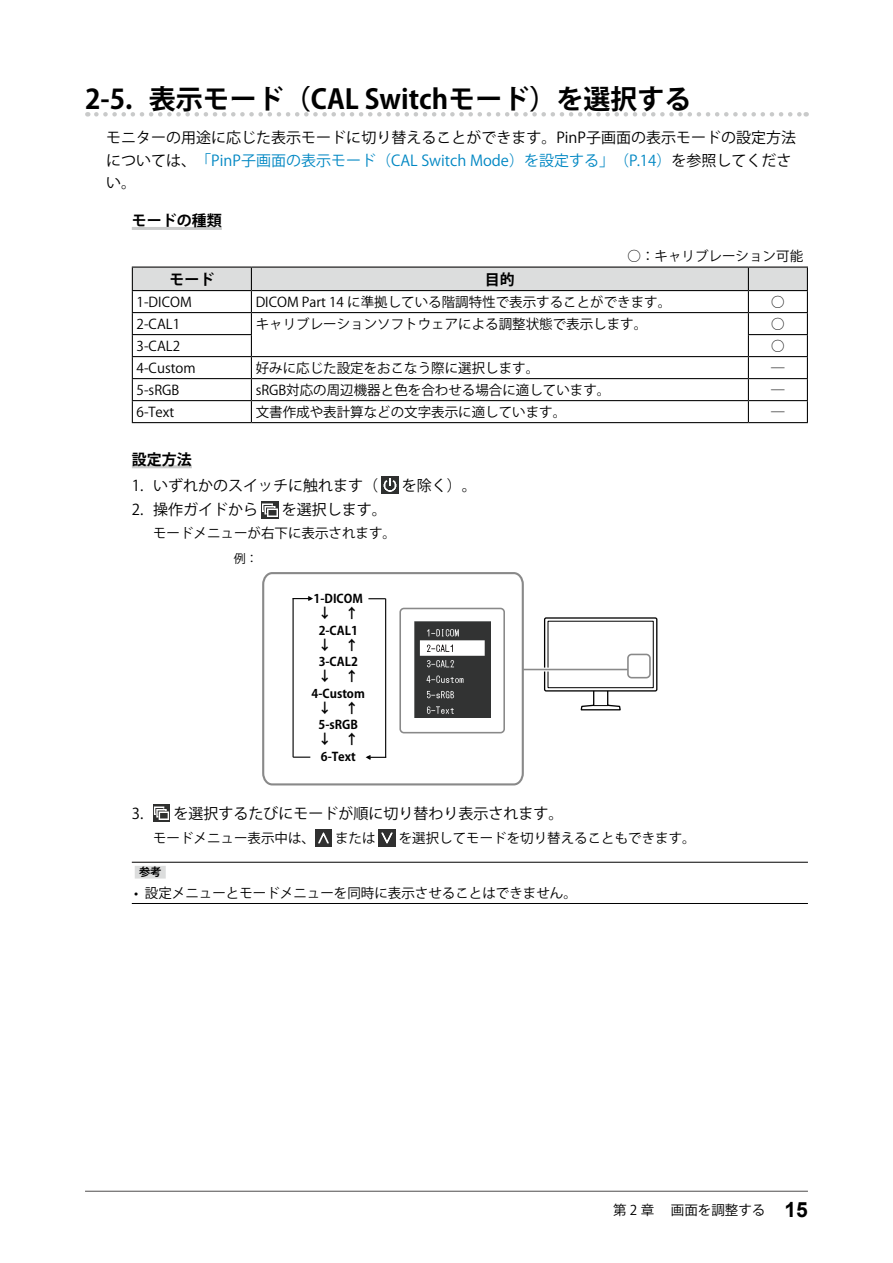
<style>
.page{position:relative;width:893px;height:1263px;background:#fff}
.page>*{position:absolute;margin:0;border:0;box-sizing:border-box;transform-origin:0 0}
.t1{font:700 27px "Koz Go Pro";color:#000}
.t2{font:15px/22.5px "Koz Go Pro";color:#000}
.t3{font:700 15px "Koz Go Pro";color:#000}
.t4{font:13.5px "Koz Go Pro";color:#000}
.t5{font:700 13.5px "Koz Go Pro";color:#000}
.t6{font:700 12px "Koz Go Pro";color:#000}
.t7{font:12px "Koz Go Pro";color:#000}
.t8{font:700 11.25px "Koz Go Pro";color:#000}
.s1{color:#0087c3}
.s2{font-family:"Arial";font-weight:700;font-size:21px}
</style>
<div class="page">
<hr style="left:85px;top:1191px;width:723px;height:1px;background:#595757">
<svg style="left:96px;top:112px;width:711px;height:5px"></svg>
<hr style="left:132px;top:227px;width:90px;height:3px;background:#c9caca">
<hr style="left:132px;top:465px;width:60px;height:3px;background:#c9caca">
<svg style="left:132px;top:267px;width:676px;height:155px"></svg>
<hr style="left:132px;top:422px;width:119px;height:1px;background:#000">
<hr style="left:251px;top:422px;width:497px;height:1px;background:#000">
<hr style="left:748px;top:422px;width:60px;height:1px;background:#000">
<img style="left:382px;top:477px;width:16px;height:17px">
<img style="left:262px;top:501px;width:16px;height:17px">
<svg style="left:580px;top:691px;width:42px;height:20px"></svg>
<div style="left:544px;top:617px;width:113px;height:74px;border:1px solid #000;border-radius:2px"></div>
<div style="left:548px;top:621px;width:106px;height:67px;border:1px solid #000"></div>
<hr style="left:523px;top:668px;width:53px;height:3px;background:#fff">
<svg style="left:262px;top:572px;width:263px;height:214px"></svg>
<div style="left:398px;top:606px;width:108px;height:129px;border:4px solid #fff;border-radius:4px"></div>
<div style="left:399px;top:608px;width:106px;height:125px;border:2px solid #898989;border-radius:4px"></div>
<div style="left:626px;top:652px;width:26px;height:28px;border:4px solid #fff;border-radius:4px"></div>
<div style="left:627px;top:654px;width:24px;height:24px;border:2px solid #898989;border-radius:4px"></div>
<hr style="left:523px;top:669px;width:105px;height:1px;background:#898989">
<img style="left:414px;top:621px;width:76px;height:97px">
<svg style="left:368px;top:598px;width:18px;height:1px"></svg>
<svg style="left:364px;top:753px;width:22px;height:8px"></svg>
<hr style="left:385px;top:599px;width:1px;height:158px;background:#000">
<svg style="left:293px;top:757px;width:17px;height:1px"></svg>
<svg style="left:293px;top:594px;width:22px;height:8px"></svg>
<hr style="left:293px;top:598px;width:1px;height:159px;background:#000">
<img style="left:153px;top:804px;width:17px;height:17px">
<img style="left:315px;top:829px;width:17px;height:17px">
<img style="left:379px;top:829px;width:17px;height:17px">
<hr style="left:132px;top:862px;width:676px;height:1px;background:#000">
<hr style="left:132px;top:903px;width:676px;height:1px;background:#000">
<div style="left:135px;top:866px;width:31px;height:12px;background:#dcdddd"></div>
<h1 class="t1" style="left:85px;top:82px;width:608px">2-5. 表示モード（CAL Switchモード）を選択する</h1>
<p class="t2" style="left:106px;top:127px;width:691px">モニターの用途に応じた表示モードに切り替えることができます。PinP子画面の表示モードの設定方法については、<span class="s1">「PinP子画面の表示モード（CAL Switch Mode）を設定する」（P.14）</span>を参照してください。</p>
<p class="t3" style="left:132px;top:211px;width:91px">モードの種類</p>
<p class="t4" style="left:628px;top:247px;width:177px">○：キャリブレーション可能</p>
<p class="t3" style="left:169px;top:269px;width:46px">モード</p>
<p class="t3" style="left:485px;top:269px;width:31px">目的</p>
<p class="t4" style="left:137px;top:293px;width:57px">1-DICOM</p>
<p class="t4" style="left:256px;top:293px;width:417px">DICOM Part 14 に準拠している階調特性で表示することができます。</p>
<p class="t4" style="left:771px;top:293px;width:15px">○</p>
<p class="t4" style="left:137px;top:315px;width:45px">2-CAL1</p>
<p class="t4" style="left:256px;top:315px;width:393px">キャリブレーションソフトウェアによる調整状態で表示します。</p>
<p class="t4" style="left:771px;top:315px;width:15px">○</p>
<p class="t4" style="left:137px;top:337px;width:45px">3-CAL2</p>
<p class="t4" style="left:771px;top:337px;width:15px">○</p>
<p class="t4" style="left:137px;top:359px;width:61px">4-Custom</p>
<p class="t4" style="left:256px;top:359px;width:285px">好みに応じた設定をおこなう際に選択します。</p>
<p class="t4" style="left:771px;top:359px;width:15px">―</p>
<p class="t4" style="left:137px;top:381px;width:44px">5-sRGB</p>
<p class="t4" style="left:256px;top:381px;width:356px">sRGB対応の周辺機器と色を合わせる場合に適しています。</p>
<p class="t4" style="left:771px;top:381px;width:15px">―</p>
<p class="t4" style="left:137px;top:403px;width:39px">6-Text</p>
<p class="t4" style="left:256px;top:403px;width:312px">文書作成や表計算などの文字表示に適しています。</p>
<p class="t4" style="left:771px;top:403px;width:15px">―</p>
<p class="t3" style="left:132px;top:449px;width:61px">設定方法</p>
<p class="t2" style="left:132px;top:474px;width:248px">1. いずれかのスイッチに触れます（</p>
<p class="t2" style="left:402px;top:474px;width:76px">を除く）。</p>
<p class="t2" style="left:132px;top:499px;width:128px">2. 操作ガイドから</p>
<p class="t2" style="left:282px;top:499px;width:107px">を選択します。</p>
<p class="t4" style="left:153px;top:524px;width:245px">モードメニューが右下に表示されます。</p>
<p class="t7" style="left:234px;top:551px;width:25px">例：</p>
<p class="t6" style="left:314px;top:591px;width:51px">1-DICOM</p>
<p class="t5" style="left:318px;top:604px;width:42px">↓　↑</p>
<p class="t6" style="left:319px;top:623px;width:41px">2-CAL1</p>
<p class="t5" style="left:318px;top:636px;width:42px">↓　↑</p>
<p class="t6" style="left:319px;top:654px;width:41px">3-CAL2</p>
<p class="t5" style="left:318px;top:667px;width:42px">↓　↑</p>
<p class="t6" style="left:312px;top:686px;width:55px">4-Custom</p>
<p class="t5" style="left:318px;top:699px;width:42px">↓　↑</p>
<p class="t6" style="left:319px;top:717px;width:41px">5-sRGB</p>
<p class="t5" style="left:318px;top:730px;width:42px">↓　↑</p>
<p class="t6" style="left:321px;top:749px;width:36px">6-Text</p>
<p class="t2" style="left:132px;top:802px;width:433px">3. を選択するたびにモードが順に切り替わり表示されます。</p>
<p class="t4" style="left:153px;top:829px;width:164px">モードメニュー表示中は、</p>
<p class="t4" style="left:335px;top:829px;width:42px">または</p>
<p class="t4" style="left:399px;top:829px;width:298px">を選択してモードを切り替えることもできます。</p>
<p class="t8" style="left:139px;top:865px;width:24px">参考</p>
<p class="t4" style="left:134px;top:884px;width:444px">• 設定メニューとモードメニューを同時に表示させることはできません。</p>
<p class="t4" style="left:613px;top:1201px;width:196px">第 2 章　画面を調整する <span class="s2">15</span></p>
</div>
